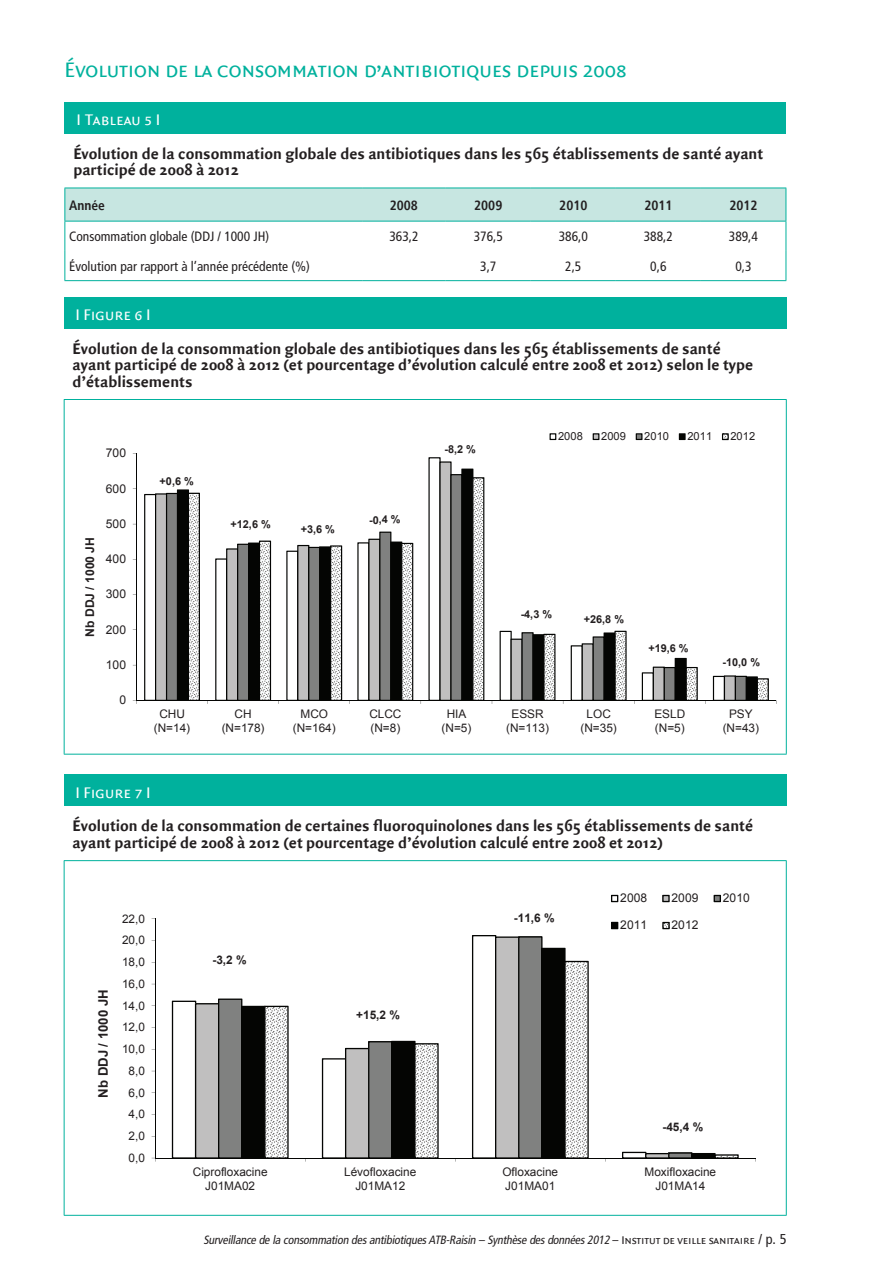
<style>
.page{position:relative;width:893px;height:1263px;background:#fff}
.page>*{position:absolute;margin:0;border:0;box-sizing:border-box;transform-origin:0 0}
.MenP_Titre3{font:22.5px "Quadraat Sans Caps";letter-spacing:-.01em;color:#00b19d}
.Tab_Sous-titre{font:700 16.5px/16.5px "Quadraat Sans";color:#231f20}
.Tab_titre{font:16.5px "Quadraat Sans Caps";color:#fff}
.tab_courant{font:condensed 13.5px "Frutiger";color:#231f20}
.Tab_1er_LigneGras{font:700 condensed 13.5px "Frutiger";color:#231f20}
.t1{font:700 13.2px "Arial";color:#231f20}
.t2{font:12.15px "Arial";letter-spacing:-.005em;color:#231f20}
.t3{font:700 12.15px "Arial";color:#231f20}
.t4{font:italic condensed 12px "Frutiger";color:#231f20}
.t5{font:12px "Arial";color:#231f20}
.t6{font:11.85px/13.6px "Arial";color:#231f20;text-align:center}
.t7{font:700 11.85px "Arial";color:#231f20}
.t8{font:11.1px "Arial";color:#231f20}
.t9{font:700 10.95px "Arial";color:#231f20}
.s1{font-style:normal}
.s2{font-family:"Quadraat Sans Caps";font-style:normal;font-stretch:normal}
.s3{font-style:normal;font-size:14.25px}
</style>
<div class="page">
<div style="left:65px;top:102px;width:721px;height:32px;background:#00b19d"></div>
<div style="left:65px;top:189px;width:721px;height:32px;background:#c7e6e1"></div>
<hr style="left:64px;top:188px;width:298px;height:1px;background:#00b19d">
<hr style="left:64px;top:188px;width:1px;height:33px;background:#00b19d">
<hr style="left:362px;top:188px;width:84px;height:1px;background:#00b19d">
<hr style="left:446px;top:188px;width:85px;height:1px;background:#00b19d">
<hr style="left:531px;top:188px;width:85px;height:1px;background:#00b19d">
<hr style="left:616px;top:188px;width:85px;height:1px;background:#00b19d">
<hr style="left:701px;top:188px;width:85px;height:1px;background:#00b19d">
<hr style="left:786px;top:188px;width:1px;height:33px;background:#00b19d">
<hr style="left:64px;top:221px;width:1px;height:30px;background:#00b19d">
<hr style="left:786px;top:221px;width:1px;height:30px;background:#00b19d">
<svg style="left:64px;top:251px;width:1px;height:29px"></svg>
<svg style="left:786px;top:251px;width:1px;height:29px"></svg>
<hr style="left:64px;top:280px;width:298px;height:1px;background:#00b19d">
<hr style="left:362px;top:280px;width:84px;height:1px;background:#00b19d">
<hr style="left:446px;top:280px;width:85px;height:1px;background:#00b19d">
<hr style="left:531px;top:280px;width:85px;height:1px;background:#00b19d">
<hr style="left:616px;top:280px;width:85px;height:1px;background:#00b19d">
<hr style="left:701px;top:280px;width:85px;height:1px;background:#00b19d">
<hr style="left:64px;top:221px;width:298px;height:1px;background:#00b19d">
<hr style="left:362px;top:221px;width:84px;height:1px;background:#00b19d">
<hr style="left:446px;top:221px;width:85px;height:1px;background:#00b19d">
<hr style="left:531px;top:221px;width:85px;height:1px;background:#00b19d">
<hr style="left:616px;top:221px;width:85px;height:1px;background:#00b19d">
<hr style="left:701px;top:221px;width:85px;height:1px;background:#00b19d">
<div style="left:64px;top:297px;width:722px;height:32px;background:#00b19d"></div>
<hr style="left:64px;top:399px;width:723px;height:1px;background:#00b19d">
<hr style="left:64px;top:400px;width:1px;height:354px;background:#00b19d">
<hr style="left:786px;top:400px;width:1px;height:354px;background:#00b19d">
<hr style="left:64px;top:754px;width:723px;height:1px;background:#00b19d">
<svg style="left:132px;top:433px;width:645px;height:271px"></svg>
<div style="left:64px;top:775px;width:722px;height:31px;background:#00b19d"></div>
<hr style="left:64px;top:860px;width:723px;height:1px;background:#00b19d">
<hr style="left:64px;top:861px;width:1px;height:354px;background:#00b19d">
<hr style="left:786px;top:861px;width:1px;height:354px;background:#00b19d">
<hr style="left:64px;top:1215px;width:723px;height:1px;background:#00b19d">
<svg style="left:151px;top:894px;width:605px;height:268px"></svg>
<p class="MenP_Titre3" style="left:64px;top:57px;width:564px">Évolution de la consommation d’antibiotiques depuis 2008</p>
<p class="Tab_titre" style="left:76px;top:110px;width:85px">I Tableau 5 I</p>
<p class="Tab_Sous-titre" style="left:73px;top:146px;width:691px">Évolution de la consommation globale des antibiotiques dans les 565 établissements de santé ayant participé de 2008 à 2012</p>
<p class="Tab_1er_LigneGras" style="left:69px;top:197px;width:37px">Année</p>
<p class="Tab_1er_LigneGras" style="left:390px;top:197px;width:30px">2008</p>
<p class="Tab_1er_LigneGras" style="left:474px;top:197px;width:30px">2009</p>
<p class="Tab_1er_LigneGras" style="left:559px;top:197px;width:30px">2010</p>
<p class="Tab_1er_LigneGras" style="left:644px;top:197px;width:30px">2011</p>
<p class="Tab_1er_LigneGras" style="left:729px;top:197px;width:30px">2012</p>
<p class="tab_courant" style="left:69px;top:228px;width:202px">Consommation globale (DDJ / 1000 JH)</p>
<p class="tab_courant" style="left:389px;top:228px;width:31px">363,2</p>
<p class="tab_courant" style="left:474px;top:228px;width:31px">376,5</p>
<p class="tab_courant" style="left:559px;top:228px;width:31px">386,0</p>
<p class="tab_courant" style="left:644px;top:228px;width:31px">388,2</p>
<p class="tab_courant" style="left:729px;top:228px;width:31px">389,4</p>
<p class="tab_courant" style="left:69px;top:258px;width:242px">Évolution par rapport à l’année précédente (%)</p>
<p class="tab_courant" style="left:480px;top:258px;width:18px">3,7</p>
<p class="tab_courant" style="left:565px;top:258px;width:18px">2,5</p>
<p class="tab_courant" style="left:650px;top:258px;width:18px">0,6</p>
<p class="tab_courant" style="left:735px;top:258px;width:18px">0,3</p>
<p class="Tab_titre" style="left:76px;top:305px;width:76px">I Figure 6 I</p>
<p class="Tab_Sous-titre" style="left:73px;top:341px;width:682px">Évolution de la consommation globale des antibiotiques dans les 565 établissements de santé ayant participé de 2008 à 2012 (et pourcentage d’évolution calculé entre 2008 et 2012) selon le type d’établissements</p>
<p class="t3" style="left:82px;top:637px;width:101px;rotate:-90deg">Nb DDJ / 1000 JH</p>
<p class="t2" style="left:106px;top:445px;width:22px">700</p>
<p class="t2" style="left:106px;top:480px;width:22px">600</p>
<p class="t2" style="left:106px;top:516px;width:22px">500</p>
<p class="t2" style="left:106px;top:551px;width:22px">400</p>
<p class="t2" style="left:106px;top:586px;width:22px">300</p>
<p class="t2" style="left:106px;top:621px;width:22px">200</p>
<p class="t2" style="left:106px;top:657px;width:22px">100</p>
<p class="t2" style="left:119px;top:692px;width:8px">0</p>
<p class="t9" style="left:160px;top:473px;width:36px">+0,6 %</p>
<p class="t9" style="left:231px;top:517px;width:42px">+12,6 %</p>
<p class="t9" style="left:301px;top:522px;width:36px">+3,6 %</p>
<p class="t9" style="left:369px;top:512px;width:33px">-0,4 %</p>
<p class="t9" style="left:445px;top:442px;width:33px">-8,2 %</p>
<p class="t8" style="left:558px;top:429px;width:26px">2008</p>
<p class="t8" style="left:601px;top:429px;width:26px">2009</p>
<p class="t8" style="left:644px;top:429px;width:26px">2010</p>
<p class="t8" style="left:687px;top:429px;width:26px">2011</p>
<p class="t8" style="left:730px;top:429px;width:26px">2012</p>
<p class="t9" style="left:521px;top:607px;width:33px">-4,3 %</p>
<p class="t9" style="left:584px;top:612px;width:42px">+26,8 %</p>
<p class="t9" style="left:648px;top:641px;width:42px">+19,6 %</p>
<p class="t9" style="left:722px;top:655px;width:39px">-10,0 %</p>
<p class="t6" style="left:154px;top:707px;width:38px">CHU (N=14)</p>
<p class="t6" style="left:222px;top:707px;width:44px">CH (N=178)</p>
<p class="t6" style="left:293px;top:707px;width:44px">MCO (N=164)</p>
<p class="t6" style="left:369px;top:707px;width:34px;text-align:left">CLCC (N=8)</p>
<p class="t6" style="left:442px;top:707px;width:31px">HIA (N=5)</p>
<p class="t6" style="left:506px;top:707px;width:44px">ESSR (N=113)</p>
<p class="t6" style="left:580px;top:707px;width:38px">LOC (N=35)</p>
<p class="t6" style="left:654px;top:707px;width:32px;text-align:left">ESLD (N=5)</p>
<p class="t6" style="left:723px;top:707px;width:38px">PSY (N=43)</p>
<p class="Tab_titre" style="left:76px;top:783px;width:76px">I Figure 7 I</p>
<p class="Tab_Sous-titre" style="left:73px;top:818px;width:682px">Évolution de la consommation de certaines fluoroquinolones dans les 565 établissements de santé ayant participé de 2008 à 2012 (et pourcentage d’évolution calculé entre 2008 et 2012)</p>
<p class="t1" style="left:94px;top:1097px;width:110px;rotate:-90deg">Nb DDJ / 1000 JH</p>
<p class="t6" style="left:122px;top:912px;width:25px">22,0</p>
<p class="t6" style="left:122px;top:933px;width:25px">20,0</p>
<p class="t6" style="left:122px;top:955px;width:25px">18,0</p>
<p class="t6" style="left:122px;top:977px;width:25px">16,0</p>
<p class="t6" style="left:122px;top:999px;width:25px">14,0</p>
<p class="t6" style="left:122px;top:1020px;width:25px">12,0</p>
<p class="t6" style="left:122px;top:1042px;width:25px">10,0</p>
<p class="t6" style="left:129px;top:1064px;width:18px">8,0</p>
<p class="t6" style="left:129px;top:1086px;width:18px">6,0</p>
<p class="t6" style="left:129px;top:1107px;width:18px">4,0</p>
<p class="t6" style="left:129px;top:1129px;width:18px">2,0</p>
<p class="t6" style="left:129px;top:1151px;width:18px">0,0</p>
<p class="t7" style="left:212px;top:952px;width:36px">-3,2 %</p>
<p class="t7" style="left:356px;top:1007px;width:45px">+15,2 %</p>
<p class="t7" style="left:514px;top:909px;width:42px">-11,6 %</p>
<p class="t5" style="left:620px;top:890px;width:28px">2008</p>
<p class="t5" style="left:672px;top:890px;width:28px">2009</p>
<p class="t5" style="left:723px;top:890px;width:28px">2010</p>
<p class="t5" style="left:620px;top:917px;width:28px">2011</p>
<p class="t5" style="left:672px;top:917px;width:28px">2012</p>
<p class="t7" style="left:662px;top:1119px;width:42px">-45,4 %</p>
<p class="t6" style="left:193px;top:1165px;width:76px">Ciprofloxacine<br>J01MA02</p>
<p class="t6" style="left:344px;top:1165px;width:74px">Lévofloxacine<br>J01MA12</p>
<p class="t6" style="left:502px;top:1165px;width:57px;text-align:left">Ofloxacine<br>J01MA01</p>
<p class="t6" style="left:645px;top:1165px;width:73px">Moxifloxacine<br>J01MA14</p>
<p class="t4" style="left:203px;top:1233px;width:585px">Surveillance de la consommation desantibiotiquesATB-Raisin – Synthèse desdonnées2012 <span class="s1">–</span> <span class="s2">I n s t i t u t d e v e i l l e s a n i ta i r e</span> <span class="s3">/ p . 5</span></p>
</div>
